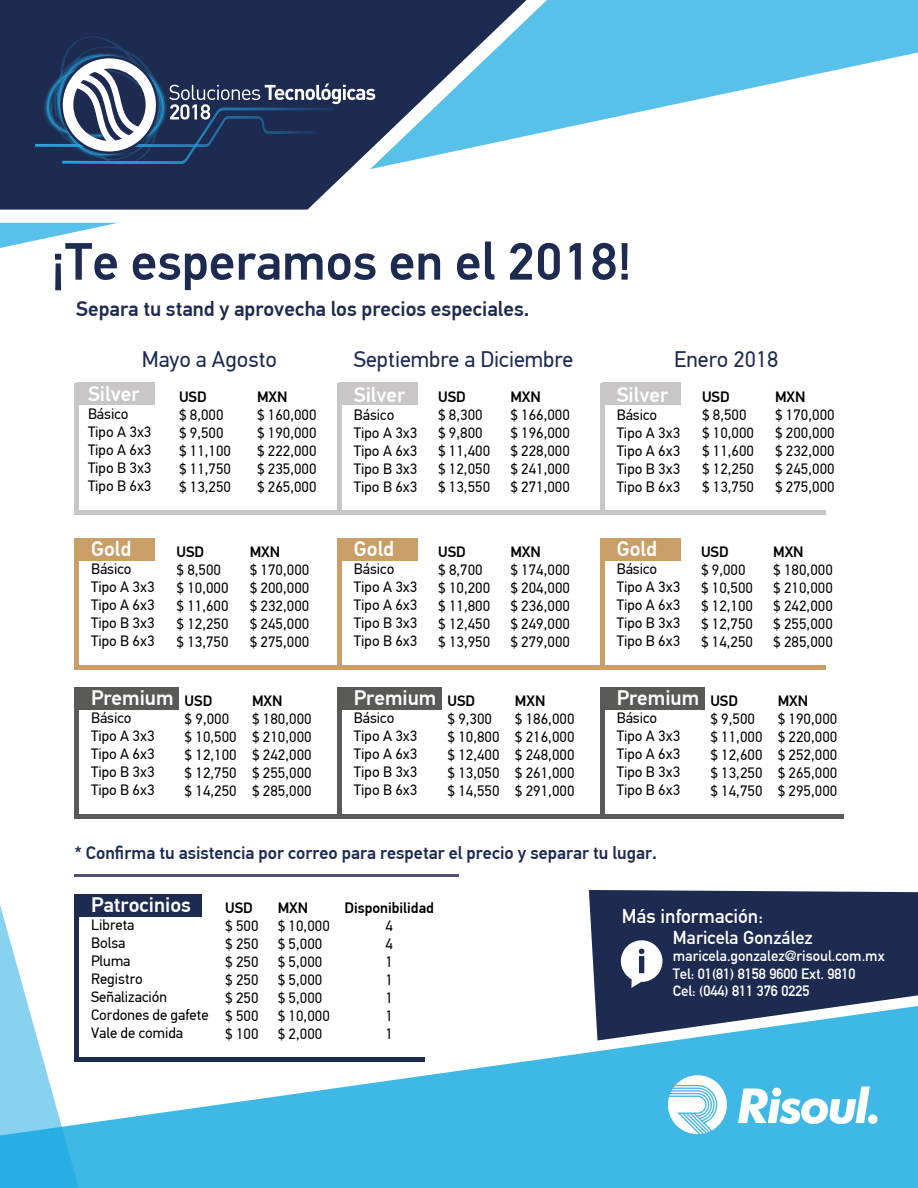
<style>
.page{position:relative;width:918px;height:1188px;background:#fff}
.page>*{position:absolute;margin:0;border:0;box-sizing:border-box;transform-origin:0 0}
.t1{font:500 52.5px "Din Text Pro PF";color:#1e2b50}
.t2{font:22.5px "Din Text Pro PF";color:#1e2b50}
.t3{font:500 21px "Din Text Pro PF";color:#fff}
.t4{font:500 21px "Din Text Pro PF";color:#1e2b50}
.t5{font:700 19.5px "DIN Alternate";color:#fff}
.t6{font:700 18.3px "DIN Alternate";color:#fff}
.t7{font:500 18px "Din Text Pro PF";color:#1e2b50}
.t8{font:15px/18px "Din Text Pro PF";color:#000}
.t9{font:500 15px "Din Text Pro PF";color:#000}
.t10{font:700 14.7px/17.5px "DIN Alternate";color:#fff}
</style>
<div class="page">
<div style="left:589px;top:890px;width:329px;height:116px;background:#1e2b50"></div>
<svg style="left:0;top:0;width:918px;height:248px"></svg>
<svg style="left:0;top:0;width:547px;height:223px"></svg>
<svg style="left:0;top:0;width:527px;height:210px;fill:#1e2b50"></svg>
<svg style="left:35px;top:116px;width:9px;height:31px"></svg>
<svg style="left:44px;top:36px;width:331px;height:129px;background:#3c4c6d"></svg>
<div style="left:74px;top:383px;width:5px;height:131px;background:#c8c6c7"></div>
<div style="left:74px;top:538px;width:5px;height:132px;background:#ca9e67"></div>
<div style="left:74px;top:687px;width:5px;height:132px;background:#595958"></div>
<div style="left:602px;top:383px;width:78px;height:22px;background:#c8c6c7"></div>
<hr style="left:600px;top:383px;width:4px;height:131px;background:#c8c6c7">
<div style="left:339px;top:383px;width:79px;height:22px;background:#c8c6c7"></div>
<div style="left:337px;top:383px;width:5px;height:131px;background:#c8c6c7"></div>
<div style="left:77px;top:383px;width:78px;height:22px;background:#c8c6c7"></div>
<hr style="left:74px;top:510px;width:752px;height:4px;background:#c8c6c7">
<div style="left:602px;top:538px;width:78px;height:22px;background:#ca9e67"></div>
<hr style="left:600px;top:538px;width:4px;height:132px;background:#ca9e67">
<div style="left:339px;top:538px;width:79px;height:22px;background:#ca9e67"></div>
<div style="left:337px;top:538px;width:5px;height:132px;background:#ca9e67"></div>
<div style="left:77px;top:538px;width:78px;height:22px;background:#ca9e67"></div>
<div style="left:74px;top:665px;width:752px;height:5px;background:#ca9e67"></div>
<div style="left:77px;top:687px;width:102px;height:23px;background:#595958"></div>
<div style="left:339px;top:687px;width:103px;height:23px;background:#595958"></div>
<div style="left:337px;top:687px;width:5px;height:132px;background:#595958"></div>
<div style="left:602px;top:687px;width:103px;height:23px;background:#595958"></div>
<hr style="left:600px;top:687px;width:4px;height:132px;background:#595958">
<div style="left:74px;top:814px;width:770px;height:5px;background:#595958"></div>
<div style="left:77px;top:894px;width:125px;height:22px;background:#1e2b50"></div>
<div style="left:74px;top:894px;width:5px;height:168px;background:#1e2b50"></div>
<hr style="left:74px;top:874px;width:385px;height:2px;background:#1e2b50">
<svg style="left:0;top:905px;width:28px;height:101px"></svg>
<svg style="left:0;top:1006px;width:918px;height:182px;fill:#3fb8e6"></svg>
<svg style="left:621px;top:940px;width:41px;height:48px"></svg>
<svg style="left:666px;top:1072px;width:64px;height:63px"></svg>
<svg style="left:738px;top:1086px;width:132px;height:38px"></svg>
<div style="left:868px;top:1114px;width:10px;height:10px;background:#fff;border-radius:50%"></div>
<h1 class="t1" style="left:51px;top:230px;width:582px">¡Te esperamos en el 2018!</h1>
<h3 class="t4" style="left:76px;top:296px;width:455px">Separa tu stand y aprovecha los precios especiales.</h3>
<h2 class="t2" style="left:142px;top:346px;width:137px">Mayo a Agosto</h2>
<h3 class="t3" style="left:88px;top:381px;width:53px">Silver</h3>
<p class="t8" style="left:88px;top:405px;width:65px">Básico<br>Tipo A 3x3<br>Tipo A 6x3<br>Tipo B 3x3<br>Tipo B 6x3</p>
<p class="t9" style="left:179px;top:388px;width:29px">USD</p>
<p class="t8" style="left:179px;top:406px;width:54px">$ 8,000 $ 9,500 $ 11,100 $ 11,750 $ 13,250</p>
<p class="t9" style="left:257px;top:388px;width:32px">MXN</p>
<p class="t8" style="left:257px;top:406px;width:61px;text-align:justify">$ 160,000 $ 190,000 $ 222,000 $ 235,000 $ 265,000</p>
<h3 class="t3" style="left:91px;top:537px;width:42px">Gold</h3>
<p class="t8" style="left:91px;top:560px;width:65px">Básico<br>Tipo A 3x3<br>Tipo A 6x3<br>Tipo B 3x3<br>Tipo B 6x3</p>
<p class="t9" style="left:177px;top:543px;width:29px">USD</p>
<p class="t8" style="left:177px;top:561px;width:54px">$ 8,500 $ 10,000 $ 11,600 $ 12,250 $ 13,750</p>
<p class="t9" style="left:250px;top:543px;width:32px">MXN</p>
<p class="t8" style="left:250px;top:561px;width:61px;text-align:justify">$ 170,000 $ 200,000 $ 232,000 $ 245,000 $ 275,000</p>
<h3 class="t3" style="left:91px;top:686px;width:84px">Premium</h3>
<p class="t8" style="left:91px;top:709px;width:65px">Básico<br>Tipo A 3x3<br>Tipo A 6x3<br>Tipo B 3x3<br>Tipo B 6x3</p>
<p class="t9" style="left:185px;top:692px;width:29px">USD</p>
<p class="t8" style="left:185px;top:710px;width:54px">$ 9,000 $ 10,500 $ 12,100 $ 12,750 $ 14,250</p>
<p class="t9" style="left:252px;top:692px;width:32px">MXN</p>
<p class="t8" style="left:252px;top:710px;width:61px;text-align:justify">$ 180,000 $ 210,000 $ 242,000 $ 255,000 $ 285,000</p>
<h2 class="t2" style="left:354px;top:346px;width:221px">Septiembre a Diciembre</h2>
<h3 class="t3" style="left:354px;top:382px;width:53px">Silver</h3>
<p class="t8" style="left:354px;top:406px;width:65px">Básico<br>Tipo A 3x3<br>Tipo A 6x3<br>Tipo B 3x3<br>Tipo B 6x3</p>
<p class="t9" style="left:438px;top:388px;width:29px">USD</p>
<p class="t8" style="left:438px;top:406px;width:54px">$ 8,300 $ 9,800 $ 11,400 $ 12,050 $ 13,550</p>
<p class="t9" style="left:510px;top:388px;width:32px">MXN</p>
<p class="t8" style="left:510px;top:406px;width:61px;text-align:justify">$ 166,000 $ 196,000 $ 228,000 $ 241,000 $ 271,000</p>
<h3 class="t3" style="left:354px;top:537px;width:42px">Gold</h3>
<p class="t8" style="left:354px;top:560px;width:65px">Básico<br>Tipo A 3x3<br>Tipo A 6x3<br>Tipo B 3x3<br>Tipo B 6x3</p>
<p class="t9" style="left:438px;top:543px;width:29px">USD</p>
<p class="t8" style="left:438px;top:561px;width:54px">$ 8,700 $ 10,200 $ 11,800 $ 12,450 $ 13,950</p>
<p class="t9" style="left:510px;top:543px;width:32px">MXN</p>
<p class="t8" style="left:510px;top:561px;width:61px;text-align:justify">$ 174,000 $ 204,000 $ 236,000 $ 249,000 $ 279,000</p>
<h3 class="t3" style="left:354px;top:686px;width:84px">Premium</h3>
<p class="t8" style="left:354px;top:709px;width:65px">Básico<br>Tipo A 3x3<br>Tipo A 6x3<br>Tipo B 3x3<br>Tipo B 6x3</p>
<p class="t9" style="left:448px;top:692px;width:29px">USD</p>
<p class="t8" style="left:448px;top:710px;width:54px">$ 9,300 $ 10,800 $ 12,400 $ 13,050 $ 14,550</p>
<p class="t9" style="left:515px;top:692px;width:32px">MXN</p>
<p class="t8" style="left:515px;top:710px;width:61px;text-align:justify">$ 186,000 $ 216,000 $ 248,000 $ 261,000 $ 291,000</p>
<h2 class="t2" style="left:674px;top:346px;width:106px">Enero 2018</h2>
<h3 class="t3" style="left:617px;top:382px;width:53px">Silver</h3>
<p class="t8" style="left:617px;top:406px;width:65px">Básico<br>Tipo A 3x3<br>Tipo A 6x3<br>Tipo B 3x3<br>Tipo B 6x3</p>
<p class="t9" style="left:702px;top:388px;width:29px">USD</p>
<p class="t8" style="left:702px;top:406px;width:54px">$ 8,500 $ 10,000 $ 11,600 $ 12,250 $ 13,750</p>
<p class="t9" style="left:775px;top:388px;width:32px">MXN</p>
<p class="t8" style="left:775px;top:406px;width:61px;text-align:justify">$ 170,000 $ 200,000 $ 232,000 $ 245,000 $ 275,000</p>
<h3 class="t3" style="left:617px;top:537px;width:42px">Gold</h3>
<p class="t8" style="left:617px;top:560px;width:65px">Básico<br>Tipo A 3x3<br>Tipo A 6x3<br>Tipo B 3x3<br>Tipo B 6x3</p>
<p class="t9" style="left:701px;top:543px;width:29px">USD</p>
<p class="t8" style="left:701px;top:561px;width:54px">$ 9,000 $ 10,500 $ 12,100 $ 12,750 $ 14,250</p>
<p class="t9" style="left:773px;top:543px;width:32px">MXN</p>
<p class="t8" style="left:773px;top:561px;width:61px;text-align:justify">$ 180,000 $ 210,000 $ 242,000 $ 255,000 $ 285,000</p>
<h3 class="t3" style="left:617px;top:686px;width:84px">Premium</h3>
<p class="t8" style="left:617px;top:709px;width:65px">Básico<br>Tipo A 3x3<br>Tipo A 6x3<br>Tipo B 3x3<br>Tipo B 6x3</p>
<p class="t9" style="left:710px;top:692px;width:29px">USD</p>
<p class="t8" style="left:710px;top:710px;width:54px">$ 9,500 $ 11,000 $ 12,600 $ 13,250 $ 14,750</p>
<p class="t9" style="left:778px;top:692px;width:32px">MXN</p>
<p class="t8" style="left:778px;top:710px;width:61px;text-align:justify">$ 190,000 $ 220,000 $ 252,000 $ 265,000 $ 295,000</p>
<p class="t7" style="left:74px;top:842px;width:584px">* Confirma tu asistencia por correo para respetar el precio y separar tu lugar.</p>
<h3 class="t3" style="left:91px;top:892px;width:101px">Patrocinios</h3>
<p class="t8" style="left:91px;top:916px;width:119px">Libreta<br>Bolsa<br>Pluma<br>Registro<br>Señalización<br>Cordones de gafete<br>Vale de comida</p>
<p class="t9" style="left:225px;top:899px;width:29px">USD</p>
<p class="t8" style="left:225px;top:917px;width:35px;text-align:justify">$ 500 $ 250 $ 250 $ 250 $ 250 $ 500 $ 100</p>
<p class="t9" style="left:278px;top:899px;width:32px">MXN</p>
<p class="t8" style="left:278px;top:917px;width:54px">$ 10,000 $ 5,000 $ 5,000 $ 5,000 $ 5,000 $ 10,000 $ 2,000</p>
<p class="t9" style="left:345px;top:899px;width:91px">Disponibilidad</p>
<p class="t8" style="left:385px;top:917px;width:9px;text-align:justify">4<br>4<br>1<br>1<br>1<br>1<br>1</p>
<h3 class="t5" style="left:622px;top:901px;width:143px">Más información:</h3>
<p class="t6" style="left:673px;top:923px;width:141px">Maricela González</p>
<p class="t10" style="left:673px;top:946px;width:213px">maricela.gonzalez@risoul.com.mx<br>Tel: 01(81) 8158 9600 Ext. 9810<br>Cel: (044) 811 376 0225</p>
</div>
